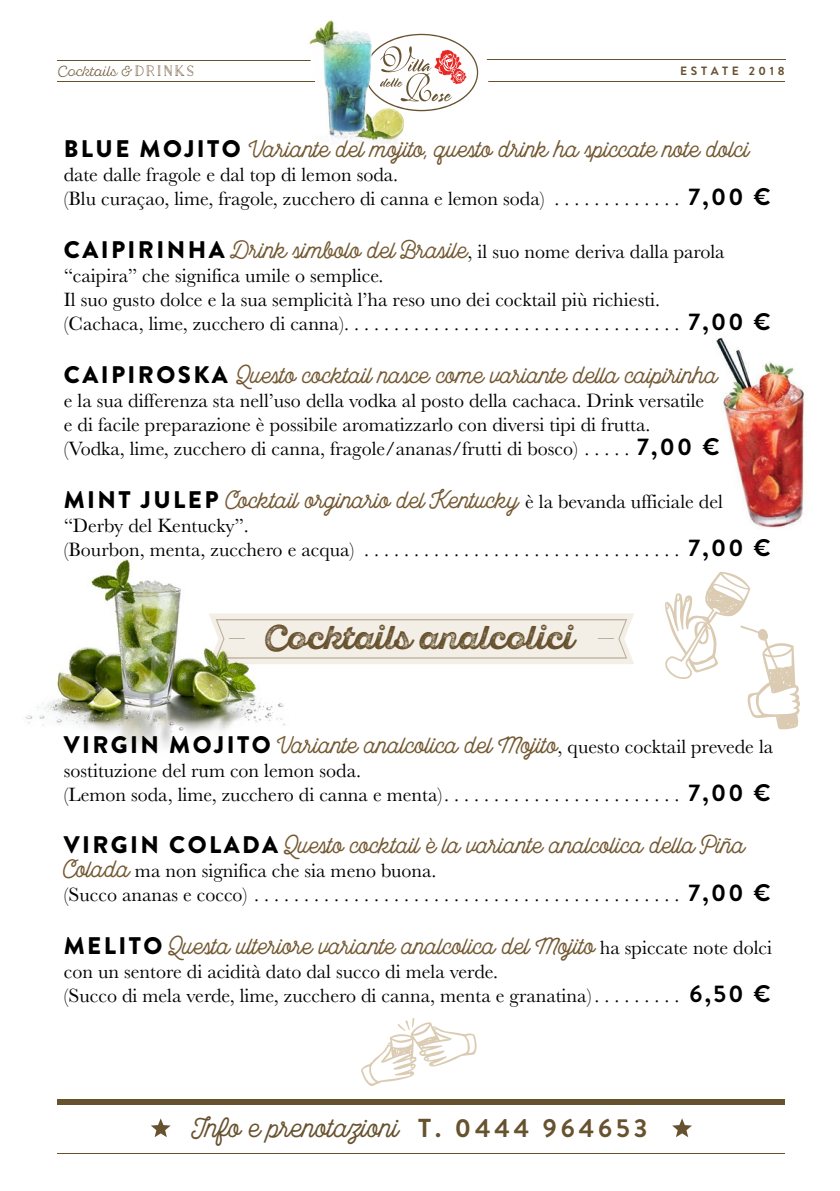
<style>
.page{position:relative;width:840px;height:1191px;background:#fff}
.page>*{position:absolute;margin:0;border:0;box-sizing:border-box;transform-origin:0 0}
.t1{font:33px "Sant Elia Rough Alt Bold Thr DMO";color:#67522f}
.t2{font:28px "Local Brewery";color:#67522f}
.t3{font:24px "Local Brewery";color:#745932}
.t4{font:20px/24px "Baskerville";color:#000}
.t5{font:14px "Sant Elia Rough Alt Light Two";color:#67522f}
.t6{font:700 12px "Brandon Grotesque";letter-spacing:.3em;color:#67522f}
.s1{font-family:"Naive Inline";font-weight:700}
.s2{font-family:"Brandon Grotesque";font-weight:900;color:#000}
.s3{font-family:"Brandon Grotesque";font-weight:700;font-size:24px}
.s4{font-family:"Brandon Grotesque";font-weight:900;font-size:24px}
.s5{font-family:"Local Brewery";font-size:24px;color:#745932}
.s6{font-family:"Baskerville";font-size:20px;color:#000}
.s7{font-family:"Brandon Grotesque";font-weight:700;font-size:26px}
</style>
<div class="page">
<hr style="left:465px;top:59px;width:319px;height:1px;background:#67522f">
<hr style="left:58px;top:81px;width:726px;height:1px;background:#67522f">
<hr style="left:58px;top:60px;width:319px;height:1px;background:#67522f">
<div style="left:353px;top:27px;width:136px;height:91px;background:#fff;border-radius:50%"></div>
<svg style="left:404px;top:34px;width:74px;height:77px"></svg>
<img style="left:309px;top:20px;width:95px;height:124px">
<div style="left:58px;top:1098px;width:726px;height:6px;background:#67522f"></div>
<hr style="left:58px;top:1153px;width:726px;height:1px;background:#67522f">
<svg style="left:303px;top:613px;width:331px;height:51px;background:#f0eae2"></svg>
<svg style="left:361px;top:1018px;width:115px;height:68px"></svg>
<svg style="left:665px;top:572px;width:134px;height:157px"></svg>
<svg style="left:151px;top:1118px;width:19px;height:19px"></svg>
<svg style="left:672px;top:1118px;width:19px;height:19px"></svg>
<img style="left:716px;top:337px;width:89px;height:191px">
<img style="left:25px;top:559px;width:278px;height:188px">
<img style="left:203px;top:648px;width:45px;height:21px">
<p class="t5" style="left:58px;top:62px;width:138px">Cocktails &amp; <span class="s1">DRINKS</span></p>
<p class="t6" style="left:680px;top:62px;width:106px">ESTATE 2018</p>
<p class="t3" style="left:64px;top:135px;width:686px"><span class="s2">BLUE MOJITO</span> Variante del mojito, questo drink ha spiccate note dolci</p>
<p class="t4" style="left:64px;top:163px;width:708px">date dalle fragole e dal top di lemon soda.<br>(Blu curaçao, lime, fragole, zucchero di canna e lemon soda) . . . . . . . . . . . . . <span class="s3">7,00 €</span></p>
<p class="t4" style="left:64px;top:240px;width:708px"><span class="s4">CAIPIRINHA</span> <span class="s5">Drink simbolo del Brasile</span>, il suo nome deriva dalla parola “caipira” che significa umile o semplice.<br>Il suo gusto dolce e la sua semplicità l’ha reso uno dei cocktail più richiesti.<br>(Cachaca, lime, zucchero di canna). . . . . . . . . . . . . . . . . . . . . . . . . . . . . . . . . . <span class="s3">7,00 €</span></p>
<p class="t3" style="left:64px;top:360px;width:655px"><span class="s2">CAIPIROSKA</span> Questo cocktail nasce come variante della caipirinha</p>
<p class="t4" style="left:64px;top:389px;width:657px">e la sua differenza sta nell’uso della vodka al posto della cachaca. Drink versatile<br>e di facile preparazione è possibile aromatizzarlo con diversi tipi di frutta.<br>(Vodka, lime, zucchero di canna, fragole/ananas/frutti di bosco) . . . . . <span class="s3">7,00 €</span></p>
<p class="t3" style="left:64px;top:485px;width:660px"><span class="s2">MINT JULEP</span> Cocktail orginario del Kentucky <span class="s6">è la bevanda ufficiale del</span></p>
<p class="t4" style="left:64px;top:513px;width:708px">“Derby del Kentucky”.<br>(Bourbon, menta, zucchero e acqua) . . . . . . . . . . . . . . . . . . . . . . . . . . . . . . . . <span class="s3">7,00 €</span></p>
<h1 class="t1" style="left:263px;top:618px;width:311px">Cocktails analcolici</h1>
<p class="t3" style="left:64px;top:730px;width:710px"><span class="s2">VIRGIN MOJITO</span> Variante analcolica del Mojito<span class="s6">, questo cocktail prevede la</span></p>
<p class="t4" style="left:64px;top:758px;width:708px">sostituzione del rum con lemon soda.<br>(Lemon soda, lime, zucchero di canna e menta). . . . . . . . . . . . . . . . . . . . . . . . <span class="s3">7,00 €</span></p>
<p class="t3" style="left:64px;top:831px;width:682px"><span class="s2">VIRGIN COLADA</span> Questo cocktail è la variante analcolica della Piña</p>
<p class="t4" style="left:64px;top:859px;width:708px"><span class="s5">Colada</span> ma non significa che sia meno buona.<br>(Succo ananas e cocco) . . . . . . . . . . . . . . . . . . . . . . . . . . . . . . . . . . . . . . . . . . . <span class="s3">7,00 €</span></p>
<p class="t3" style="left:64px;top:932px;width:709px"><span class="s2">MELITO</span> Questa ulteriore variante analcolica del Mojito <span class="s6">ha spiccate note dolci</span></p>
<p class="t4" style="left:64px;top:960px;width:708px">con un sentore di acidità dato dal succo di mela verde.<br>(Succo di mela verde, lime, zucchero di canna, menta e granatina) . . . . . . . . . <span class="s3">6,50 €</span></p>
<h2 class="t2" style="left:192px;top:1111px;width:456px">Info e prenotazioni <span class="s7">T. 0444 964653</span></h2>
</div>
